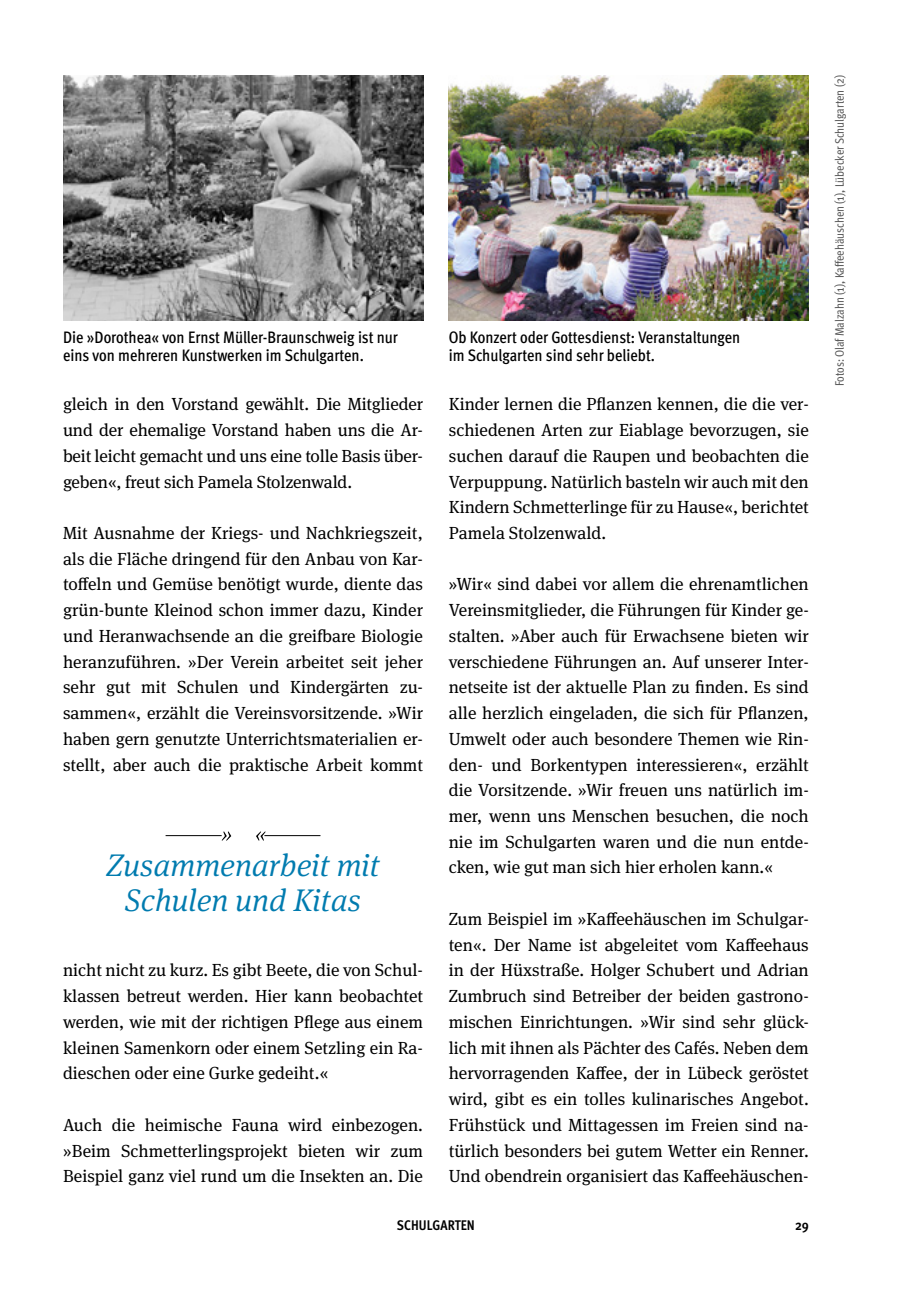
<style>
.page{position:relative;width:918px;height:1290px;background:#fff}
.page>*{position:absolute;margin:0;border:0;box-sizing:border-box;transform-origin:0 0}
.t1{font:italic 300 31.5px/35px "Meta Serif Pro";color:#007baf;text-align:center}
.t2{font:17.5px/25.7px "Meta Serif Pro";color:#000;text-align:justify}
.t3{font:500 condensed 16.62px/18.4px "Meta Pro";color:#000}
.t4{font:700 condensed 14px "Meta Pro";color:#000}
.t5{font:condensed 12.25px "Meta Pro";letter-spacing:-.005em;color:#565656}
</style>
<div class="page">
<hr style="left:166px;top:835px;width:56px;height:1px;background:#000">
<hr style="left:264px;top:835px;width:56px;height:1px;background:#000">
<svg style="left:222px;top:831px;width:44px;height:10px"></svg>
<img style="left:63px;top:76px;width:360px;height:244px">
<img style="left:449px;top:76px;width:360px;height:244px">
<p class="t3" style="left:63px;top:326px;width:336px">Die »Dorothea« von Ernst Müller-Braunschweig ist nur eins von mehreren Kunstwerken im Schulgarten.</p>
<p class="t2" style="left:63px;top:390px;width:361px">gleich in den Vorstand gewählt. Die Mitglieder und der ehemalige Vorstand haben uns die Ar&shy;beit leicht gemacht und uns eine tolle Basis über&shy;geben«, freut sich Pamela Stolzenwald.</p>
<p class="t2" style="left:63px;top:519px;width:361px">Mit Ausnahme der Kriegs- und Nachkriegszeit, als die Fläche dringend für den Anbau von Kar&shy;toffeln und Gemüse benötigt wurde, diente das grün-bunte Kleinod schon immer dazu, Kinder und Heranwachsende an die greifbare Biologie heranzuführen. »Der Verein arbeitet seit jeher sehr gut mit Schulen und Kindergärten zu&shy;sammen«, erzählt die Vereinsvorsitzende. »Wir haben gern genutzte Unterrichtsmaterialien er&shy;stellt, aber auch die praktische Arbeit kommt</p>
<h1 class="t1" style="left:106px;top:846px;width:275px">Zusammenarbeit mit<br>Schulen und Kitas</h1>
<p class="t2" style="left:63px;top:956px;width:361px">nicht nicht zu kurz. Es gibt Beete, die von Schul&shy;klassen betreut werden. Hier kann beobachtet werden, wie mit der richtigen Pflege aus einem kleinen Samenkorn oder einem Setzling ein Ra&shy;dieschen oder eine Gurke gedeiht.«</p>
<p class="t2" style="left:63px;top:1111px;width:361px">Auch die heimische Fauna wird einbezogen. »Beim Schmetterlingsprojekt bieten wir zum Beispiel ganz viel rund um die Insekten an. Die</p>
<p class="t3" style="left:449px;top:326px;width:293px">Ob Konzert oder Gottesdienst: Veranstaltungen im Schulgarten sind sehr beliebt.</p>
<p class="t2" style="left:449px;top:390px;width:361px">Kinder lernen die Pflanzen kennen, die die ver&shy;schiedenen Arten zur Eiablage bevorzugen, sie suchen darauf die Raupen und beobachten die Verpuppung. Natürlich basteln wir auch mit den Kindern Schmetterlinge für zu Hause«, berichtet Pamela Stolzenwald.</p>
<p class="t2" style="left:449px;top:571px;width:361px">»Wir« sind dabei vor allem die ehrenamtlichen Vereinsmitglieder, die Führungen für Kinder ge&shy;stalten. »Aber auch für Erwachsene bieten wir verschiedene Führungen an. Auf unserer Inter&shy;netseite ist der aktuelle Plan zu finden. Es sind alle herzlich eingeladen, die sich für Pflanzen, Umwelt oder auch besondere Themen wie Rin&shy;den- und Borkentypen interessieren«, erzählt die Vorsitzende. »Wir freuen uns natürlich im&shy;mer, wenn uns Menschen besuchen, die noch nie im Schulgarten waren und die nun entde&shy;cken, wie gut man sich hier erholen kann.«</p>
<p class="t2" style="left:449px;top:905px;width:361px">Zum Beispiel im »Kaffeehäuschen im Schulgar&shy;ten«. Der Name ist abgeleitet vom Kaffeehaus in der Hüxstraße. Holger Schubert und Adrian Zumbruch sind Betreiber der beiden gastrono&shy;mischen Einrichtungen. »Wir sind sehr glück&shy;lich mit ihnen als Pächter des Cafés. Neben dem hervorragenden Kaffee, der in Lübeck geröstet wird, gibt es ein tolles kulinarisches Angebot.<br>Frühstück und Mittagessen im Freien sind na&shy;türlich besonders bei gutem Wetter ein Renner.<br>Und obendrein organisiert das Kaffeehäuschen-</p>
<p class="t4" style="left:397px;top:1214px;width:79px">SCHULGARTEN</p>
<p class="t4" style="left:795px;top:1214px;width:15px">29</p>
<p class="t5" style="left:830px;top:386px;width:313px;rotate:-90deg">Fotos: Olaf Malzahn (1), Kaffeehäuschen (1), Lübecker Schulgarten (2)</p>
</div>
